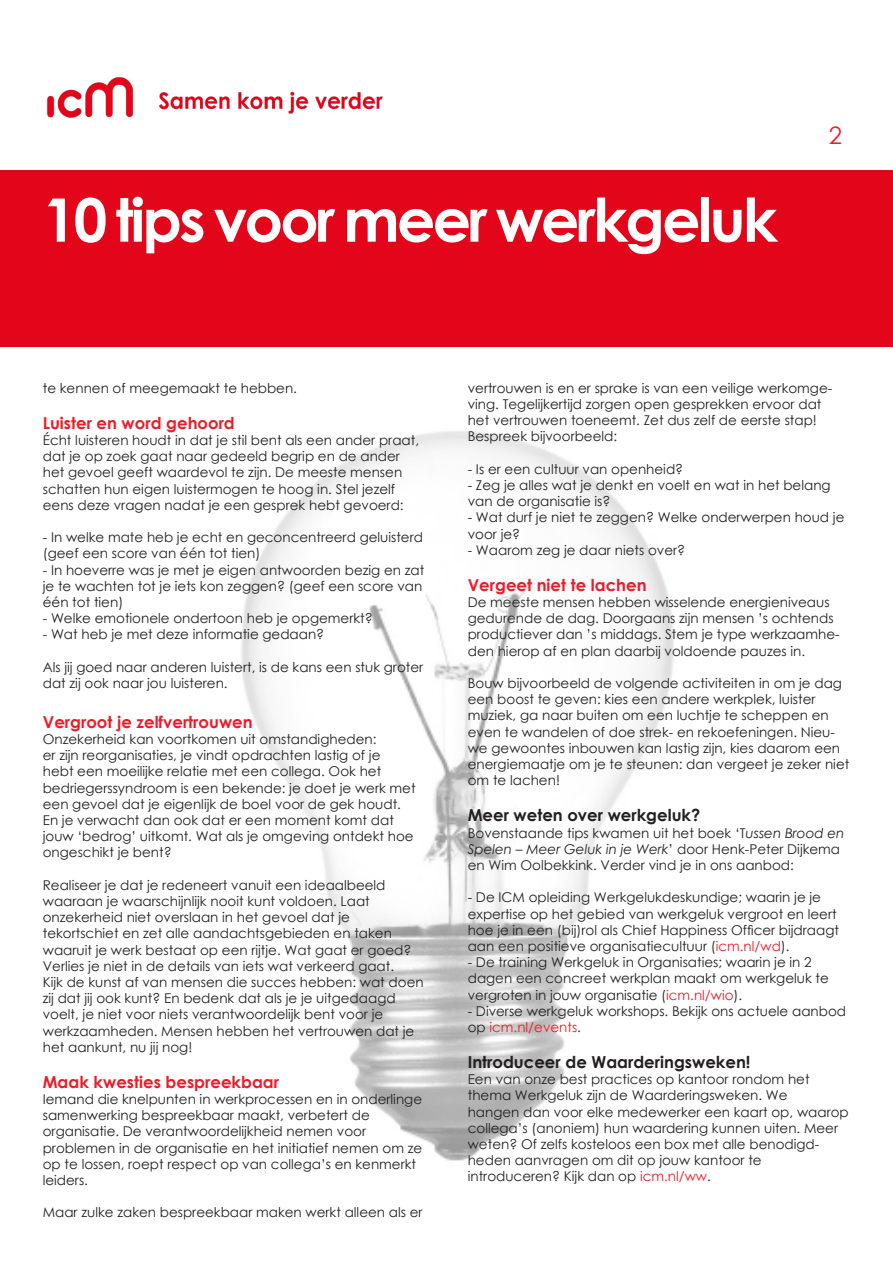
<style>
.page{position:relative;width:893px;height:1263px;background:#fff}
.page>*{position:absolute;margin:0;border:0;box-sizing:border-box;transform-origin:0 0}
.Header_Red{font:700 60px "Century Gothic";letter-spacing:-.045em;color:#fff}
.main_copy{font:24px "Century Gothic";color:#ed1c24}
.t1{font:700 16.5px "Century Gothic";color:#ee1b29}
.t2{font:700 16.5px "Century Gothic";color:#231f20}
.t3{font:13.5px/16.2px "Century Gothic";color:#231f20}
.s1{font-style:italic}
.s2{color:#ee1b29}
</style>
<div class="page">
<div style="left:0;top:170px;width:893px;height:177px;background:#e3051a"></div>
<img style="left:241px;top:431px;width:433px;height:730px">
<img style="left:47px;top:77px;width:336px;height:41px">
<p class="Header_Red" style="left:43px;top:174px;width:736px">10 tips voor meer werkgeluk</p>
<p class="main_copy" style="left:829px;top:119px;width:15px">2</p>
<p class="t3" style="left:43px;top:380px;width:256px">te kennen of meegemaakt te hebben.</p>
<p class="t1" style="left:43px;top:410px;width:194px">Luister en word gehoord</p>
<p class="t3" style="left:43px;top:432px;width:378px">Écht luisteren houdt in dat je stil bent als een ander praat, dat je op zoek gaat naar gedeeld begrip en de ander het gevoel geeft waardevol te zijn. De meeste mensen schatten hun eigen luistermogen te hoog in. Stel jezelf eens deze vragen nadat je een gesprek hebt gevoerd:</p>
<p class="t3" style="left:43px;top:529px;width:382px">- In welke mate heb je echt en geconcentreerd geluisterd (geef een score van één tot tien)</p>
<p class="t3" style="left:43px;top:561px;width:383px">- In hoeverre was je met je eigen antwoorden bezig en zat je te wachten tot je iets kon zeggen? (geef een score van één tot tien)</p>
<p class="t3" style="left:43px;top:610px;width:331px">- Welke emotionele ondertoon heb je opgemerkt?</p>
<p class="t3" style="left:43px;top:626px;width:283px">- Wat heb je met deze informatie gedaan?</p>
<p class="t3" style="left:43px;top:659px;width:382px">Als jij goed naar anderen luistert, is de kans een stuk groter dat zij ook naar jou luisteren.</p>
<p class="t1" style="left:43px;top:709px;width:211px">Vergroot je zelfvertrouwen</p>
<p class="t3" style="left:43px;top:731px;width:374px">Onzekerheid kan voortkomen uit omstandigheden:<br>er zijn reorganisaties, je vindt opdrachten lastig of je<br>hebt een moeilijke relatie met een collega. Ook het bedriegerssyndroom is een bekende: je doet je werk met een gevoel dat je eigenlijk de boel voor de gek houdt.<br>En je verwacht dan ook dat er een moment komt dat jouw ‘bedrog’ uitkomt. Wat als je omgeving ontdekt hoe ongeschikt je bent?</p>
<p class="t3" style="left:43px;top:876px;width:370px">Realiseer je dat je redeneert vanuit een ideaalbeeld waaraan je waarschijnlijk nooit kunt voldoen. Laat onzekerheid niet overslaan in het gevoel dat je tekortschiet en zet alle aandachtsgebieden en taken waaruit je werk bestaat op een rijtje. Wat gaat er goed?<br>Verlies je niet in de details van iets wat verkeerd gaat.</p>
<p class="t3" style="left:43px;top:974px;width:382px">Kijk de kunst af van mensen die succes hebben: wat doen zij dat jij ook kunt? En bedenk dat als je je uitgedaagd voelt, je niet voor niets verantwoordelijk bent voor je werkzaamheden. Mensen hebben het vertrouwen dat je het aankunt, nu jij nog!</p>
<p class="t1" style="left:43px;top:1069px;width:238px">Maak kwesties bespreekbaar</p>
<p class="t3" style="left:43px;top:1091px;width:381px">Iemand die knelpunten in werkprocessen en in onderlinge samenwerking bespreekbaar maakt, verbetert de organisatie. De verantwoordelijkheid nemen voor problemen in de organisatie en het initiatief nemen om ze op te lossen, roept respect op van collega’s en kenmerkt leiders.</p>
<p class="t3" style="left:43px;top:1204px;width:381px">Maar zulke zaken bespreekbaar maken werkt alleen als er</p>
<p class="t3" style="left:468px;top:380px;width:366px">vertrouwen is en er sprake is van een veilige werkomge&shy;ving. Tegelijkertijd zorgen open gesprekken ervoor dat het vertrouwen toeneemt. Zet dus zelf de eerste stap!<br>Bespreek bijvoorbeeld:</p>
<p class="t3" style="left:468px;top:461px;width:217px">- Is er een cultuur van openheid?</p>
<p class="t3" style="left:468px;top:477px;width:364px">- Zeg je alles wat je denkt en voelt en wat in het belang van de organisatie is?</p>
<p class="t3" style="left:468px;top:509px;width:378px">- Wat durf je niet te zeggen? Welke onderwerpen houd je voor je?</p>
<p class="t3" style="left:468px;top:542px;width:219px">- Waarom zeg je daar niets over?</p>
<p class="t1" style="left:468px;top:572px;width:180px">Vergeet niet te lachen</p>
<p class="t3" style="left:468px;top:594px;width:373px">De meeste mensen hebben wisselende energieniveaus gedurende de dag. Doorgaans zijn mensen ’s ochtends productiever dan ’s middags. Stem je type werkzaamhe&shy;den hierop af en plan daarbij voldoende pauzes in.</p>
<p class="t3" style="left:468px;top:675px;width:383px">Bouw bijvoorbeeld de volgende activiteiten in om je dag een boost te geven: kies een andere werkplek, luister muziek, ga naar buiten om een luchtje te scheppen en even te wandelen of doe strek- en rekoefeningen. Nieu&shy;we gewoontes inbouwen kan lastig zijn, kies daarom een energiemaatje om je te steunen: dan vergeet je zeker niet om te lachen!</p>
<p class="t2" style="left:468px;top:803px;width:234px">Meer weten over werkgeluk?</p>
<p class="t3" style="left:468px;top:824px;width:378px">Bovenstaande tips kwamen uit het boek ‘T<span class="s1">ussen Brood en<br>Spelen – Meer Geluk in je Werk</span>’ door Henk-Peter Dijkema en Wim Oolbekkink. Verder vind je in ons aanbod:</p>
<p class="t3" style="left:468px;top:889px;width:373px">- De ICM opleiding Werkgelukdeskundige; waarin je je expertise op het gebied van werkgeluk vergroot en leert hoe je in een (bij)rol als Chief Happiness Officer bijdraagt aan een positieve organisatiecultuur (<span class="s2">icm.nl/wd</span>).</p>
<p class="t3" style="left:468px;top:954px;width:363px">- De training Werkgeluk in Organisaties; waarin je in 2 dagen een concreet werkplan maakt om werkgeluk te vergroten in jouw organisatie (<span class="s2">icm.nl/wio</span>).</p>
<p class="t3" style="left:468px;top:1002px;width:380px">- Diverse werkgeluk workshops. Bekijk ons actuele aanbod op <span class="s2">icm.nl/events</span>.</p>
<p class="t2" style="left:468px;top:1049px;width:284px">Introduceer de Waarderingsweken!</p>
<p class="t3" style="left:468px;top:1071px;width:382px">Een van onze best practices op kantoor rondom het thema Werkgeluk zijn de Waarderingsweken. We<br>hangen dan voor elke medewerker een kaart op, waarop collega’s (anoniem) hun waardering kunnen uiten. Meer weten? Of zelfs kosteloos een box met alle benodigd&shy;heden aanvragen om dit op jouw kantoor te introduceren? Kijk dan op <span class="s2">icm.nl/ww</span>.</p>
</div>
